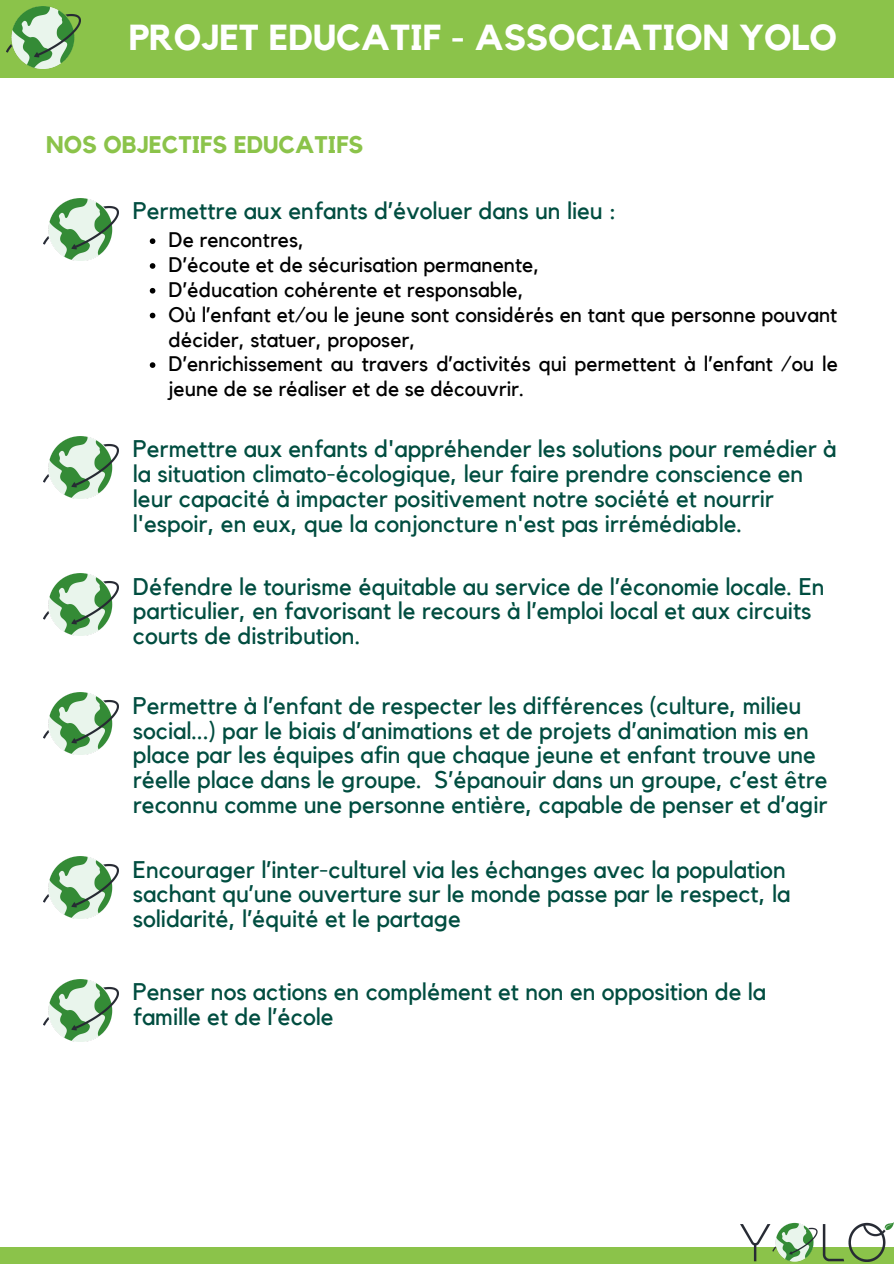
<style>
.page{position:relative;width:894px;height:1264px;background:#fff}
.page>*{position:absolute;margin:0;border:0;box-sizing:border-box;transform-origin:0 0}
.t1{font:700 36px "Kollektif";color:#fff}
.t2{font:24px/24.8px "Kollektif";color:#004d40}
.t3{font:700 24px "Kollektif";color:#8bc34a}
.t4{font:21px/24.8px "Kollektif";color:#000}
</style>
<div class="page">
<div style="left:0;top:0;width:893px;height:78px;background:#8bc34a"></div>
<div style="left:0;top:1246px;width:893px;height:17px;background:#8bc34a"></div>
<img style="left:6px;top:7px;width:75px;height:62px">
<img style="left:740px;top:1222px;width:153px;height:39px">
<img style="left:44px;top:198px;width:74px;height:62px">
<img style="left:44px;top:436px;width:74px;height:62px">
<img style="left:44px;top:573px;width:74px;height:62px">
<img style="left:44px;top:692px;width:74px;height:62px">
<img style="left:44px;top:856px;width:74px;height:62px">
<img style="left:44px;top:979px;width:74px;height:62px">
<svg style="left:150px;top:238px;width:5px;height:6px"></svg>
<svg style="left:150px;top:263px;width:5px;height:6px"></svg>
<svg style="left:150px;top:288px;width:5px;height:5px"></svg>
<svg style="left:150px;top:313px;width:5px;height:5px"></svg>
<svg style="left:150px;top:362px;width:5px;height:6px"></svg>
<p class="t1" style="left:129px;top:20px;width:709px">PROJET EDUCATIF - ASSOCIATION YOLO</p>
<p class="t3" style="left:46px;top:134px;width:318px">NOS OBJECTIFS EDUCATIFS</p>
<p class="t2" style="left:133px;top:199px;width:485px">Permettre aux enfants d’évoluer dans un lieu :</p>
<p class="t4" style="left:168px;top:228px;width:137px">De rencontres,</p>
<p class="t4" style="left:168px;top:253px;width:372px">D’écoute et de sécurisation permanente,</p>
<p class="t4" style="left:168px;top:278px;width:356px">D’éducation cohérente et responsable,</p>
<p class="t4" style="left:168px;top:303px;width:670px">Où l’enfant et/ou le jeune sont considérés en tant que personne pouvant décider, statuer, proposer,</p>
<p class="t4" style="left:168px;top:352px;width:670px">D’enrichissement au travers d’activités qui permettent à l’enfant /ou le jeune de se réaliser et de se découvrir.</p>
<p class="t2" style="left:133px;top:437px;width:704px">Permettre aux enfants d'appréhender les solutions pour remédier à la situation climato-écologique, leur faire prendre conscience en leur capacité à impacter positivement notre société et nourrir l'espoir, en eux, que la conjoncture n'est pas irrémédiable.</p>
<p class="t2" style="left:133px;top:575px;width:693px">Défendre le tourisme équitable au service de l’économie locale. En particulier, en favorisant le recours à l’emploi local et aux circuits courts de distribution.</p>
<p class="t2" style="left:133px;top:694px;width:696px">Permettre à l’enfant de respecter les différences (culture, milieu social...) par le biais d’animations et de projets d’animation mis en place par les équipes afin que chaque jeune et enfant trouve une réelle place dans le groupe. S’épanouir dans un groupe, c’est être reconnu comme une personne entière, capable de penser et d’agir</p>
<p class="t2" style="left:133px;top:857px;width:659px">Encourager l’inter-culturel via les échanges avec la population sachant qu’une ouverture sur le monde passe par le respect, la solidarité, l’équité et le partage</p>
<p class="t2" style="left:133px;top:980px;width:634px">Penser nos actions en complément et non en opposition de la famille et de l’école</p>
</div>
